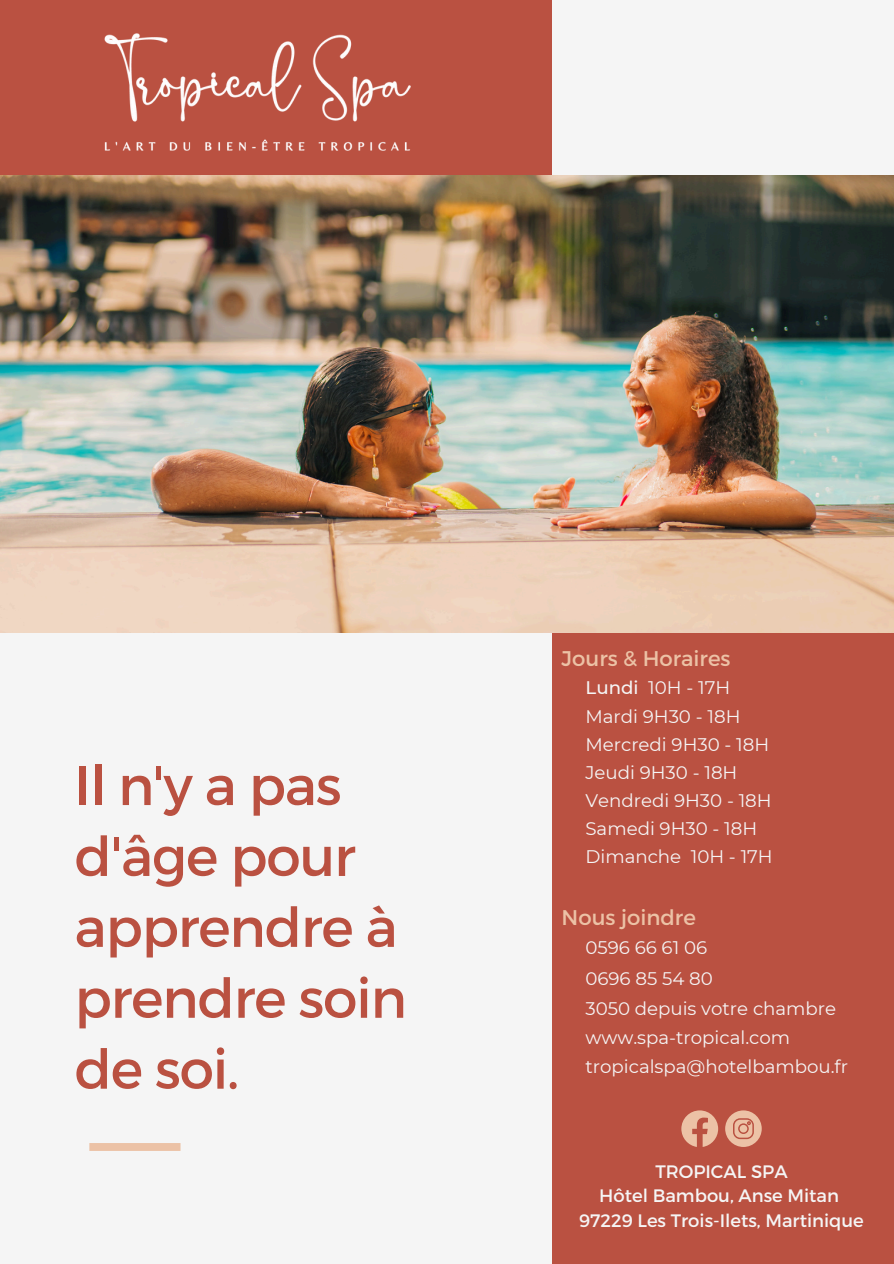
<style>
.page{position:relative;width:894px;height:1264px;background:#fff}
.page>*{position:absolute;margin:0;border:0;box-sizing:border-box;transform-origin:0 0}
.t1{font:54.75px/70.9px "Montserrat";letter-spacing:-.02em;color:#ba5141}
.t2{font:21.3px "Montserrat";color:#ecc2a6}
.t3{font:18.15px/28.2px "Montserrat";color:#f5f5f5}
.t4{font:500 18.15px "Montserrat";color:#f5f5f5}
.t5{font:18px "Montserrat";color:#f5f5f5}
</style>
<div class="page">
<div style="left:0;top:0;width:893px;height:1263px;background:#f5f5f5"></div>
<div style="left:552px;top:557px;width:341px;height:706px;background:#ba5141"></div>
<div style="left:0;top:0;width:552px;height:190px;background:#ba5141"></div>
<img style="left:0;top:175px;width:893px;height:457px">
<div style="left:89px;top:1142px;width:91px;height:8px;background:#ecc2a6"></div>
<img style="left:104px;top:33px;width:307px;height:118px">
<svg style="left:681px;top:1110px;width:37px;height:36px"></svg>
<svg style="left:725px;top:1110px;width:36px;height:36px"></svg>
<p class="t1" style="left:74px;top:747px;width:334px">Il n'y a pas d'âge pour apprendre à prendre soin de soi.</p>
<p class="t2" style="left:561px;top:644px;width:170px">Jours &amp; Horaires</p>
<p class="t4" style="left:585px;top:676px;width:54px">Lundi</p>
<p class="t3" style="left:585px;top:673px;width:185px;text-indent:63px">10H - 17H<br>Mardi 9H30 - 18H<br>Mercredi 9H30 - 18H</p>
<p class="t3" style="left:585px;top:758px;width:153px">Jeudi 9H30 - 18H</p>
<p class="t3" style="left:585px;top:786px;width:188px">Vendredi 9H30 - 18H</p>
<p class="t3" style="left:585px;top:814px;width:173px">Samedi 9H30 - 18H</p>
<p class="t3" style="left:585px;top:842px;width:189px">Dimanche 10H - 17H</p>
<p class="t2" style="left:561px;top:903px;width:136px">Nous joindre</p>
<p class="t3" style="left:585px;top:933px;width:123px">0596 66 61 06</p>
<p class="t3" style="left:585px;top:964px;width:129px">0696 85 54 80</p>
<p class="t3" style="left:585px;top:994px;width:252px">3050 depuis votre chambre</p>
<p class="t3" style="left:585px;top:1023px;width:206px">www.spa-tropical.com</p>
<p class="t3" style="left:585px;top:1051px;width:264px">tropicalspa@hotelbambou.fr</p>
<p class="t5" style="left:655px;top:1159px;width:134px">TROPICAL SPA</p>
<p class="t5" style="left:599px;top:1184px;width:241px">Hôtel Bambou, Anse Mitan</p>
<p class="t5" style="left:579px;top:1208px;width:286px">97229 Les Trois-Ilets, Martinique</p>
</div>
